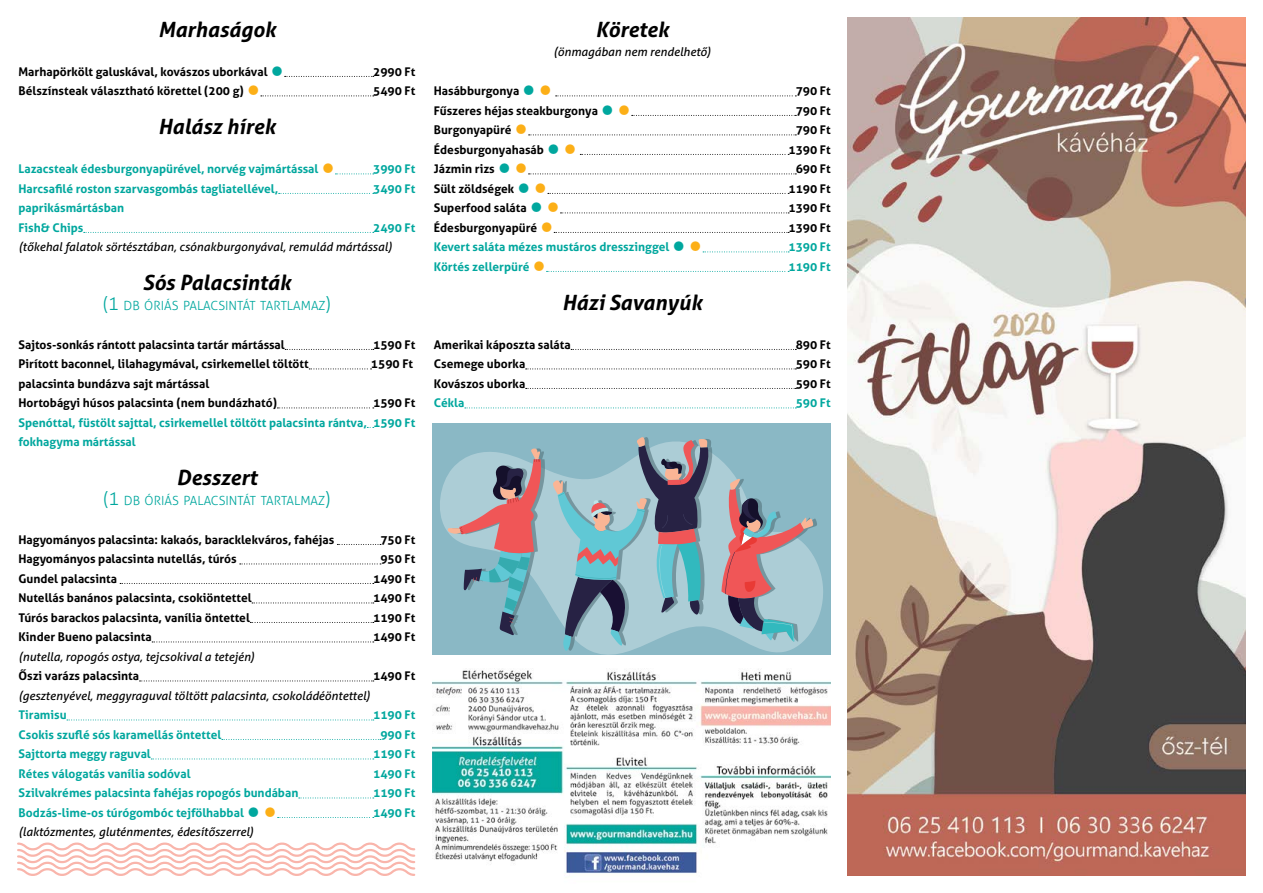
<style>
.page{position:relative;width:1263px;height:893px;background:#fff}
.page>*{position:absolute;margin:0;border:0;box-sizing:border-box;transform-origin:0 0}
.t1{font:36px "Minion Pro";color:#00a79e}
.t2{font:36px "Minion Pro";color:#fcaf17}
.t3{font:italic 700 21px "Aller";color:#000}
.t4{font:300 12.6px "Aller";color:#00a79e}
.t5{font:700 12px/19.5px "Aller";color:#000}
.t6{font:700 12px/19.5px "Aller";color:#00a79e}
.t7{font:italic 12px "Aller";color:#000}
.s1{font-family:"Minion Pro";font-weight:400;font-size:36px;color:#fcaf17}
.s2{font-size:18px}
.s3{color:#fcaf17}
</style>
<div class="page">
<svg style="left:285px;top:76px;width:89px;height:1px"></svg>
<svg style="left:261px;top:96px;width:113px;height:1px"></svg>
<svg style="left:335px;top:174px;width:39px;height:1px"></svg>
<svg style="left:279px;top:193px;width:95px;height:1px"></svg>
<svg style="left:84px;top:232px;width:290px;height:1px"></svg>
<svg style="left:285px;top:349px;width:89px;height:1px"></svg>
<svg style="left:309px;top:369px;width:63px;height:1px"></svg>
<svg style="left:277px;top:408px;width:97px;height:1px"></svg>
<svg style="left:337px;top:544px;width:44px;height:1px"></svg>
<svg style="left:240px;top:564px;width:141px;height:1px"></svg>
<svg style="left:120px;top:583px;width:254px;height:1px"></svg>
<svg style="left:252px;top:603px;width:122px;height:1px"></svg>
<svg style="left:250px;top:622px;width:124px;height:1px"></svg>
<svg style="left:152px;top:642px;width:222px;height:1px"></svg>
<svg style="left:140px;top:681px;width:234px;height:1px"></svg>
<svg style="left:67px;top:720px;width:307px;height:1px"></svg>
<svg style="left:222px;top:739px;width:159px;height:1px"></svg>
<svg style="left:151px;top:759px;width:223px;height:1px"></svg>
<svg style="left:299px;top:798px;width:75px;height:1px"></svg>
<svg style="left:278px;top:817px;width:96px;height:1px"></svg>
<svg style="left:556px;top:96px;width:240px;height:1px"></svg>
<svg style="left:632px;top:115px;width:164px;height:1px"></svg>
<svg style="left:529px;top:135px;width:267px;height:1px"></svg>
<svg style="left:580px;top:154px;width:209px;height:1px"></svg>
<svg style="left:528px;top:174px;width:268px;height:1px"></svg>
<svg style="left:548px;top:193px;width:241px;height:1px"></svg>
<svg style="left:560px;top:213px;width:229px;height:1px"></svg>
<svg style="left:554px;top:232px;width:235px;height:1px"></svg>
<svg style="left:703px;top:252px;width:86px;height:1px"></svg>
<svg style="left:546px;top:271px;width:243px;height:1px"></svg>
<svg style="left:571px;top:349px;width:225px;height:1px"></svg>
<svg style="left:526px;top:369px;width:270px;height:1px"></svg>
<svg style="left:526px;top:388px;width:270px;height:1px"></svg>
<svg style="left:465px;top:408px;width:331px;height:1px"></svg>
<img style="left:848px;top:17px;width:398px;height:859px">
<img style="left:432px;top:669px;width:399px;height:204px">
<svg style="left:17px;top:842px;width:399px;height:34px"></svg>
<div style="left:432px;top:423px;width:399px;height:232px;background:#8ab8c5"></div>
<svg style="left:440px;top:454px;width:383px;height:201px"></svg>
<svg style="left:721px;top:479px;width:96px;height:163px"></svg>
<svg style="left:553px;top:437px;width:160px;height:214px"></svg>
<svg style="left:448px;top:448px;width:98px;height:187px"></svg>
<h2 class="t3" style="left:158px;top:16px;width:119px">Marhaságok</h2>
<p class="t5" style="left:19px;top:61px;width:251px">Marhapörkölt galuskával, kovászos uborkával</p>
<h1 class="t1" style="left:270px;top:43px;width:16px">•</h1>
<p class="t5" style="left:373px;top:61px;width:44px">2990 Ft</p>
<p class="t5" style="left:19px;top:81px;width:227px">Bélszínsteak választható körettel (200 g)</p>
<h1 class="t2" style="left:246px;top:62px;width:16px">•</h1>
<p class="t5" style="left:373px;top:81px;width:44px">5490 Ft</p>
<h2 class="t3" style="left:158px;top:113px;width:119px">Halász hírek</h2>
<p class="t6" style="left:19px;top:159px;width:398px">Lazacsteak édesburgonyapürével, norvég vajmártással <span class="s1">•</span> 3990 Ft<br>Harcsafilé roston szarvasgombás tagliatellével,</p>
<p class="t6" style="left:373px;top:178px;width:44px">3490 Ft</p>
<p class="t6" style="left:19px;top:198px;width:107px">paprikásmártásban<br>Fish&amp; Chips</p>
<p class="t6" style="left:373px;top:217px;width:44px">2490 Ft</p>
<p class="t7" style="left:19px;top:239px;width:375px">(tőkehal falatok sörtésztában, csónakburgonyával, remulád mártással)</p>
<h2 class="t3" style="left:143px;top:269px;width:149px">Sós Palacsinták</h2>
<p class="t4" style="left:103px;top:297px;width:229px"><span class="s2">(1</span> DB ÓRIÁS PALACSINTÁT TARTLAMAZ<span class="s2">)</span></p>
<p class="t5" style="left:19px;top:334px;width:268px">Sajtos-sonkás rántott palacsinta tartár mártással</p>
<p class="t5" style="left:373px;top:334px;width:44px">1590 Ft</p>
<p class="t5" style="left:19px;top:354px;width:292px">Pirított baconnel, lilahagymával, csirkemellel töltött</p>
<p class="t5" style="left:371px;top:354px;width:44px">1590 Ft</p>
<p class="t5" style="left:19px;top:373px;width:260px">palacsinta bundázva sajt mártással<br>Hortobágyi húsos palacsinta (nem bundázható)</p>
<p class="t5" style="left:373px;top:393px;width:44px">1590 Ft</p>
<p class="t6" style="left:19px;top:412px;width:398px">Spenóttal, füstölt sajttal, csirkemellel töltött palacsinta rántva, 1590 Ft fokhagyma mártással</p>
<h2 class="t3" style="left:177px;top:464px;width:82px">Desszert</h2>
<p class="t4" style="left:103px;top:492px;width:229px"><span class="s2">(1</span> DB ÓRIÁS PALACSINTÁT TARTALMAZ<span class="s2">)</span></p>
<p class="t5" style="left:19px;top:529px;width:317px">Hagyományos palacsinta: kakaós, baracklekváros, fahéjas</p>
<p class="t5" style="left:380px;top:529px;width:36px">750 Ft</p>
<p class="t5" style="left:19px;top:549px;width:220px">Hagyományos palacsinta nutellás, túrós</p>
<p class="t5" style="left:380px;top:549px;width:36px">950 Ft</p>
<p class="t5" style="left:19px;top:568px;width:100px">Gundel palacsinta</p>
<p class="t5" style="left:373px;top:568px;width:44px">1490 Ft</p>
<p class="t5" style="left:19px;top:588px;width:235px">Nutellás banános palacsinta, csokiöntettel</p>
<p class="t5" style="left:373px;top:588px;width:44px">1490 Ft</p>
<p class="t5" style="left:19px;top:607px;width:233px">Túrós barackos palacsinta, vanília öntettel</p>
<p class="t5" style="left:373px;top:607px;width:44px">1190 Ft</p>
<p class="t5" style="left:19px;top:627px;width:135px">Kinder Bueno palacsinta</p>
<p class="t5" style="left:373px;top:627px;width:44px">1490 Ft</p>
<p class="t7" style="left:19px;top:649px;width:238px">(nutella, ropogós ostya, tejcsokival a tetején)</p>
<p class="t5" style="left:19px;top:666px;width:122px">Őszi varázs palacsinta</p>
<p class="t5" style="left:373px;top:666px;width:44px">1490 Ft</p>
<p class="t7" style="left:19px;top:688px;width:353px">(gesztenyével, meggyraguval töltött palacsinta, csokoládéöntettel)</p>
<p class="t6" style="left:19px;top:705px;width:50px">Tiramisu</p>
<p class="t6" style="left:373px;top:705px;width:44px">1190 Ft</p>
<p class="t6" style="left:19px;top:724px;width:204px">Csokis szuflé sós karamellás öntettel</p>
<p class="t6" style="left:380px;top:724px;width:36px">990 Ft</p>
<p class="t6" style="left:19px;top:744px;width:134px">Sajttorta meggy raguval</p>
<p class="t6" style="left:373px;top:744px;width:44px">1190 Ft</p>
<p class="t6" style="left:19px;top:763px;width:174px">Rétes válogatás vanília sodóval</p>
<p class="t6" style="left:373px;top:763px;width:44px">1490 Ft</p>
<p class="t6" style="left:19px;top:783px;width:281px">Szilvakrémes palacsinta fahéjas ropogós bundában</p>
<p class="t6" style="left:373px;top:783px;width:44px">1190 Ft</p>
<p class="t6" style="left:19px;top:802px;width:227px">Bodzás-lime-os túrógombóc tejfölhabbal</p>
<h1 class="t1" style="left:247px;top:784px;width:32px">•<span class="s3">•</span></h1>
<p class="t6" style="left:373px;top:802px;width:44px">1490 Ft</p>
<p class="t7" style="left:19px;top:824px;width:237px">(laktózmentes, gluténmentes, édesítőszerrel)</p>
<h2 class="t3" style="left:596px;top:16px;width:75px">Köretek</h2>
<p class="t7" style="left:553px;top:44px;width:159px">(önmagában nem rendelhető)</p>
<p class="t5" style="left:434px;top:81px;width:87px">Hasábburgonya</p>
<h1 class="t1" style="left:522px;top:62px;width:32px">•<span class="s3">•</span></h1>
<p class="t5" style="left:796px;top:81px;width:36px">790 Ft</p>
<p class="t5" style="left:434px;top:100px;width:166px">Fűszeres héjas steakburgonya</p>
<h1 class="t1" style="left:601px;top:82px;width:32px">•<span class="s3">•</span></h1>
<p class="t5" style="left:796px;top:100px;width:36px">790 Ft</p>
<p class="t5" style="left:434px;top:120px;width:79px">Burgonyapüré</p>
<h1 class="t2" style="left:514px;top:101px;width:16px">•</h1>
<p class="t5" style="left:796px;top:120px;width:36px">790 Ft</p>
<p class="t5" style="left:434px;top:139px;width:112px">Édesburgonyahasáb</p>
<h1 class="t1" style="left:546px;top:121px;width:32px">•<span class="s3">•</span></h1>
<p class="t5" style="left:788px;top:139px;width:44px">1390 Ft</p>
<p class="t5" style="left:434px;top:159px;width:62px">Jázmin rizs</p>
<h1 class="t1" style="left:497px;top:140px;width:32px">•<span class="s3">•</span></h1>
<p class="t5" style="left:796px;top:159px;width:36px">690 Ft</p>
<p class="t5" style="left:434px;top:178px;width:82px">Sült zöldségek</p>
<h1 class="t1" style="left:517px;top:160px;width:32px">•<span class="s3">•</span></h1>
<p class="t5" style="left:788px;top:178px;width:44px">1190 Ft</p>
<p class="t5" style="left:434px;top:198px;width:94px">Superfood saláta</p>
<h1 class="t1" style="left:529px;top:179px;width:32px">•<span class="s3">•</span></h1>
<p class="t5" style="left:788px;top:198px;width:44px">1390 Ft</p>
<p class="t5" style="left:434px;top:217px;width:105px">Édesburgonyapüré</p>
<h1 class="t2" style="left:540px;top:199px;width:16px">•</h1>
<p class="t5" style="left:788px;top:217px;width:44px">1390 Ft</p>
<p class="t6" style="left:434px;top:237px;width:237px">Kevert saláta mézes mustáros dresszinggel</p>
<h1 class="t1" style="left:672px;top:218px;width:32px">•<span class="s3">•</span></h1>
<p class="t6" style="left:788px;top:237px;width:44px">1390 Ft</p>
<p class="t6" style="left:434px;top:256px;width:97px">Körtés zellerpüré</p>
<h1 class="t2" style="left:532px;top:238px;width:16px">•</h1>
<p class="t6" style="left:788px;top:256px;width:44px">1190 Ft</p>
<h2 class="t3" style="left:562px;top:289px;width:141px">Házi Savanyúk</h2>
<p class="t5" style="left:434px;top:334px;width:138px">Amerikai káposzta saláta</p>
<p class="t5" style="left:796px;top:334px;width:36px">890 Ft</p>
<p class="t5" style="left:434px;top:354px;width:93px">Csemege uborka</p>
<p class="t5" style="left:796px;top:354px;width:36px">590 Ft</p>
<p class="t5" style="left:434px;top:373px;width:93px">Kovászos uborka</p>
<p class="t5" style="left:796px;top:373px;width:36px">590 Ft</p>
<p class="t6" style="left:434px;top:393px;width:32px">Cékla</p>
<p class="t6" style="left:796px;top:393px;width:36px">590 Ft</p>
</div>
